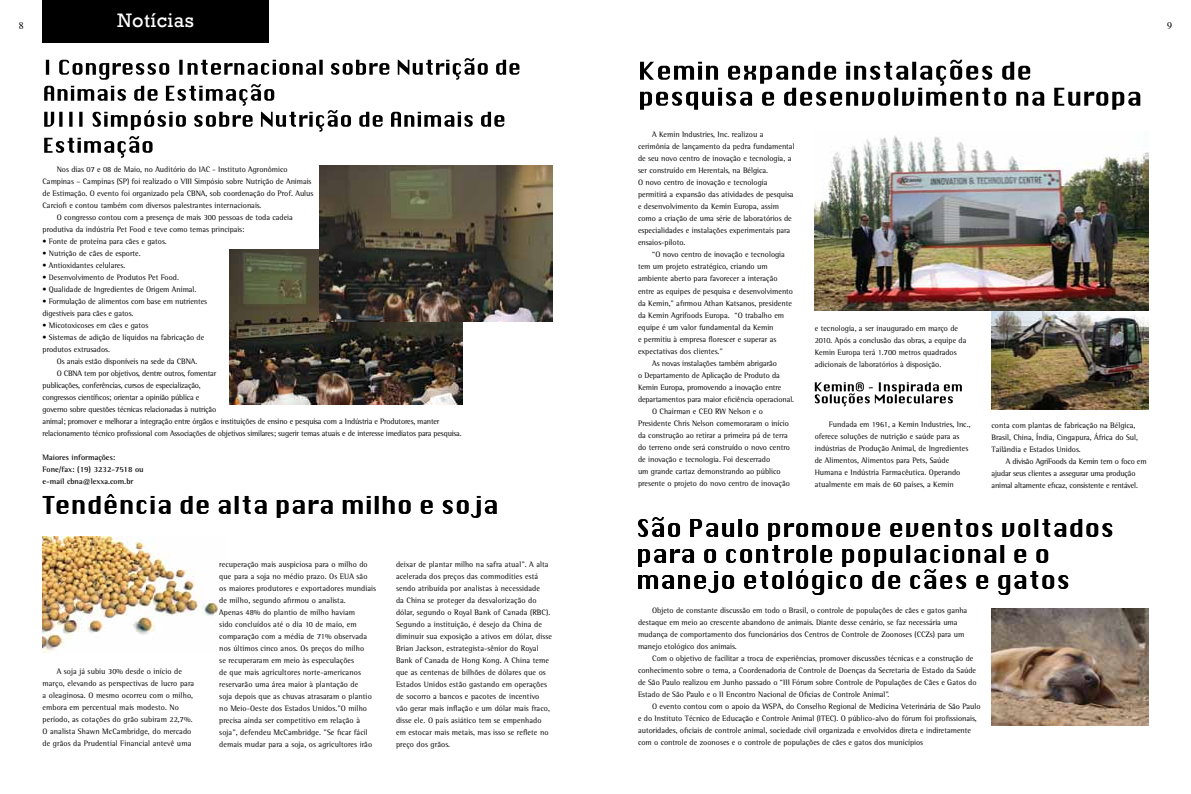
<style>
.page{position:relative;width:1191px;height:794px;background:#fff}
.page>*{position:absolute;margin:0;border:0;box-sizing:border-box;transform-origin:0 0}
.t1{font:20px "Rockwell";letter-spacing:.02em;color:#fff}
.t2{font:10px "Times";color:#000}
.t3{font:8px/12px "Rotis Semi Serif";color:#000}
.t4{font:8px/12px "Rotis Semi Serif";letter-spacing:-.02em;color:#000}
.t5{font:700 8px/12px "Rotis Semi Serif";color:#000}
</style>
<div class="page">
<div style="left:43px;top:0;width:226px;height:43px;background:#000"></div>
<img style="left:43px;top:537px;width:175px;height:116px">
<svg style="left:44px;top:58px;width:475px;height:100px"></svg>
<img style="left:229px;top:249px;width:233px;height:156px">
<img style="left:320px;top:166px;width:233px;height:155px">
<svg style="left:43px;top:494px;width:454px;height:24px"></svg>
<svg style="left:640px;top:60px;width:500px;height:50px"></svg>
<svg style="left:814px;top:382px;width:148px;height:24px"></svg>
<img style="left:991px;top:311px;width:157px;height:99px">
<img style="left:814px;top:135px;width:334px;height:176px">
<svg style="left:638px;top:517px;width:474px;height:78px"></svg>
<img style="left:991px;top:608px;width:157px;height:118px">
<p class="t2" style="left:19px;top:16px;width:6px">8</p>
<h1 class="t1" style="left:117px;top:9px;width:78px">Notícias</h1>
<p class="t2" style="left:1167px;top:16px;width:6px">9</p>
<p class="t3" style="left:57px;top:163px;width:232px">Nos dias 07 e 08 de Maio, no Auditório do IAC - Instituto Agronômico</p>
<p class="t3" style="left:43px;top:175px;width:270px">Campinas – Campinas (SP) foi realizado o VIII Simpósio sobre Nutrição de Animais</p>
<p class="t3" style="left:43px;top:187px;width:272px">de Estimação. O evento foi organizado pela CBNA, sob coordenação do Prof. Aulus</p>
<p class="t3" style="left:43px;top:199px;width:220px">Carciofi e contou também com diversos palestrantes internacionais.</p>
<p class="t3" style="left:57px;top:211px;width:238px">O congresso contou com a presença de mais 300 pessoas de toda cadeia</p>
<p class="t3" style="left:43px;top:223px;width:204px">produtiva da indústria Pet Food e teve como temas principais:</p>
<p class="t3" style="left:43px;top:235px;width:126px">• Fonte de proteína para cães e gatos.</p>
<p class="t3" style="left:43px;top:247px;width:100px">• Nutrição de cães de esporte.</p>
<p class="t3" style="left:43px;top:259px;width:84px">• Antioxidantes celulares.</p>
<p class="t3" style="left:43px;top:271px;width:138px">• Desenvolvimento de Produtos Pet Food.</p>
<p class="t3" style="left:43px;top:283px;width:155px">• Qualidade de Ingredientes de Origem Animal.</p>
<p class="t3" style="left:43px;top:295px;width:166px">• Formulação de alimentos com base em nutrientes digestíveis para cães e gatos.</p>
<p class="t3" style="left:43px;top:319px;width:107px">• Micotoxicoses em cães e gatos</p>
<p class="t3" style="left:43px;top:331px;width:163px">• Sistemas de adição de líquidos na fabricação de produtos extrusados.</p>
<p class="t3" style="left:57px;top:355px;width:142px">Os anais estão disponíveis na sede da CBNA.</p>
<p class="t4" style="left:57px;top:367px;width:161px">O CBNA tem por objetivos, dentre outros, fomentar</p>
<p class="t4" style="left:43px;top:379px;width:160px">publicações, conferências, cursos de especialização,</p>
<p class="t4" style="left:43px;top:391px;width:158px">congressos científicos; orientar a opinião pública e</p>
<p class="t4" style="left:43px;top:403px;width:175px">governo sobre questões técnicas relacionadas à nutrição</p>
<p class="t4" style="left:43px;top:415px;width:398px">animal; promover e melhorar a integração entre órgãos e instituições de ensino e pesquisa com a Indústria e Produtores, manter</p>
<p class="t4" style="left:43px;top:427px;width:420px">relacionamento técnico profissional com Associações de objetivos similares; sugerir temas atuais e de interesse imediatos para pesquisa.</p>
<p class="t5" style="left:43px;top:451px;width:103px">Maiores informações:<br>Fone/fax: (19) 3232-7518 ou e-mail cbna@lexxa.com.br</p>
<p class="t3" style="left:43px;top:665px;width:153px;text-indent:14px">A soja já subiu 30% desde o início de março, elevando as perspectivas de lucro para a oleaginosa. O mesmo ocorreu com o milho, embora em percentual mais modesto. No período, as cotações do grão subiram 22,7%.<br>O analista Shawn McCambridge, do mercado de grãos da Prudential Financial antevê uma</p>
<p class="t3" style="left:219px;top:558px;width:158px">recuperação mais auspiciosa para o milho do que para a soja no médio prazo. Os EUA são os maiores produtores e exportadores mundiais de milho, segundo afirmou o analista.<br>Apenas 48% do plantio de milho haviam<br>sido concluídos até o dia 10 de maio, em comparação com a média de 71% observada nos últimos cinco anos. Os preços do milho<br>se recuperaram em meio às especulações<br>de que mais agricultores norte-americanos reservarão uma área maior à plantação de<br>soja depois que as chuvas atrasaram o plantio no Meio-Oeste dos Estados Unidos."O milho precisa ainda ser competitivo em relação à soja", defendeu McCambridge. "Se ficar fácil demais mudar para a soja, os agricultores irão</p>
<p class="t3" style="left:396px;top:558px;width:157px">deixar de plantar milho na safra atual". A alta acelerada dos preços das commodities está sendo atribuída por analistas à necessidade<br>da China se proteger da desvalorização do dólar, segundo o Royal Bank of Canada (RBC).<br>Segundo a instituição, é desejo da China de diminuir sua exposição a ativos em dólar, disse Brian Jackson, estrategista-sênior do Royal Bank of Canada de Hong Kong. A China teme que as centenas de bilhões de dólares que os Estados Unidos estão gastando em operações de socorro a bancos e pacotes de incentivo vão gerar mais inflação e um dólar mais fraco, disse ele. O país asiático tem se empenhado em estocar mais metais, mas isso se reflete no preço dos grãos.</p>
<p class="t3" style="left:638px;top:129px;width:158px;text-indent:14px">A Kemin Industries, Inc. realizou a cerimônia de lançamento da pedra fundamental de seu novo centro de inovação e tecnologia, a ser construído em Herentals, na Bélgica.<br>O novo centro de inovação e tecnologia permitirá a expansão das atividades de pesquisa e desenvolvimento da Kemin Europa, assim como a criação de uma série de laboratórios de especialidades e instalações experimentais para ensaios-piloto.</p>
<p class="t3" style="left:652px;top:249px;width:134px">“O novo centro de inovação e tecnologia</p>
<p class="t3" style="left:638px;top:261px;width:131px">tem um projeto estratégico, criando um</p>
<p class="t3" style="left:638px;top:273px;width:141px">ambiente aberto para favorecer a interação</p>
<p class="t3" style="left:638px;top:285px;width:157px">entre as equipes de pesquisa e desenvolvimento</p>
<p class="t3" style="left:638px;top:297px;width:155px">da Kemin,” afirmou Athan Katsanos, presidente</p>
<p class="t3" style="left:638px;top:309px;width:148px">da Kemin Agrifoods Europa. “O trabalho em</p>
<p class="t3" style="left:638px;top:321px;width:137px">equipe é um valor fundamental da Kemin</p>
<p class="t3" style="left:638px;top:333px;width:140px">e permitiu à empresa florescer e superar as</p>
<p class="t3" style="left:638px;top:345px;width:86px">expectativas dos clientes.”</p>
<p class="t3" style="left:652px;top:357px;width:126px">As novas instalações também abrigarão</p>
<p class="t3" style="left:638px;top:369px;width:143px">o Departamento de Aplicação de Produto da</p>
<p class="t3" style="left:638px;top:381px;width:145px">Kemin Europa, promovendo a inovação entre</p>
<p class="t3" style="left:638px;top:393px;width:158px">departamentos para maior eficiência operacional.</p>
<p class="t3" style="left:652px;top:405px;width:112px">O Chairman e CEO RW Nelson e o</p>
<p class="t3" style="left:638px;top:417px;width:152px">Presidente Chris Nelson comemoraram o início</p>
<p class="t3" style="left:638px;top:429px;width:151px">da construção ao retirar a primeira pá de terra</p>
<p class="t3" style="left:638px;top:441px;width:153px">do terreno onde será construído o novo centro</p>
<p class="t3" style="left:638px;top:453px;width:134px">de inovação e tecnologia. Foi descerrado</p>
<p class="t3" style="left:638px;top:465px;width:144px">um grande cartaz demonstrando ao público</p>
<p class="t3" style="left:638px;top:477px;width:153px">presente o projeto do novo centro de inovação</p>
<p class="t3" style="left:814px;top:322px;width:153px">e tecnologia, a ser inaugurado em março de 2010. Após a conclusão das obras, a equipe da Kemin Europa terá 1.700 metros quadrados adicionais de laboratórios à disposição.</p>
<p class="t3" style="left:814px;top:418px;width:157px;text-indent:14px">Fundada em 1961, a Kemin Industries, Inc., oferece soluções de nutrição e saúde para as indústrias de Produção Animal, de Ingredientes de Alimentos, Alimentos para Pets, Saúde Humana e Indústria Farmacêutica. Operando atualmente em mais de 60 países, a Kemin</p>
<p class="t3" style="left:991px;top:419px;width:148px">conta com plantas de fabricação na Bélgica,<br>Brasil, China, Índia, Cingapura, África do Sul,<br>Tailândia e Estados Unidos.</p>
<p class="t4" style="left:991px;top:455px;width:156px;text-indent:14px">A divisão AgriFoods da Kemin tem o foco em ajudar seus clientes a assegurar uma produção animal altamente eficaz, consistente e rentável.</p>
<p class="t3" style="left:638px;top:604px;width:331px;text-indent:14px">Objeto de constante discussão em todo o Brasil, o controle de populações de cães e gatos ganha destaque em meio ao crescente abandono de animais. Diante desse cenário, se faz necessária uma mudança de comportamento dos funcionários dos Centros de Controle de Zoonoses (CCZs) para um manejo etológico dos animais.</p>
<p class="t3" style="left:638px;top:652px;width:340px;text-indent:14px">Com o objetivo de facilitar a troca de experiências, promover discussões técnicas e a construção de conhecimento sobre o tema, a Coordenadoria de Controle de Doenças da Secretaria de Estado da Saúde de São Paulo realizou em Junho passado o “III Fórum sobre Controle de Populações de Cães e Gatos do Estado de São Paulo e o II Encontro Nacional de Oficias de Controle Animal”.</p>
<p class="t3" style="left:638px;top:700px;width:344px;text-indent:14px">O evento contou com o apoio da WSPA, do Conselho Regional de Medicina Veterinária de São Paulo e do Instituto Técnico de Educação e Controle Animal (ITEC). O público-alvo do fórum foi profissionais, autoridades, oficiais de controle animal, sociedade civil organizada e envolvidos direta e indiretamente com o controle de zoonoses e o controle de populações de cães e gatos dos municípios</p>
</div>
